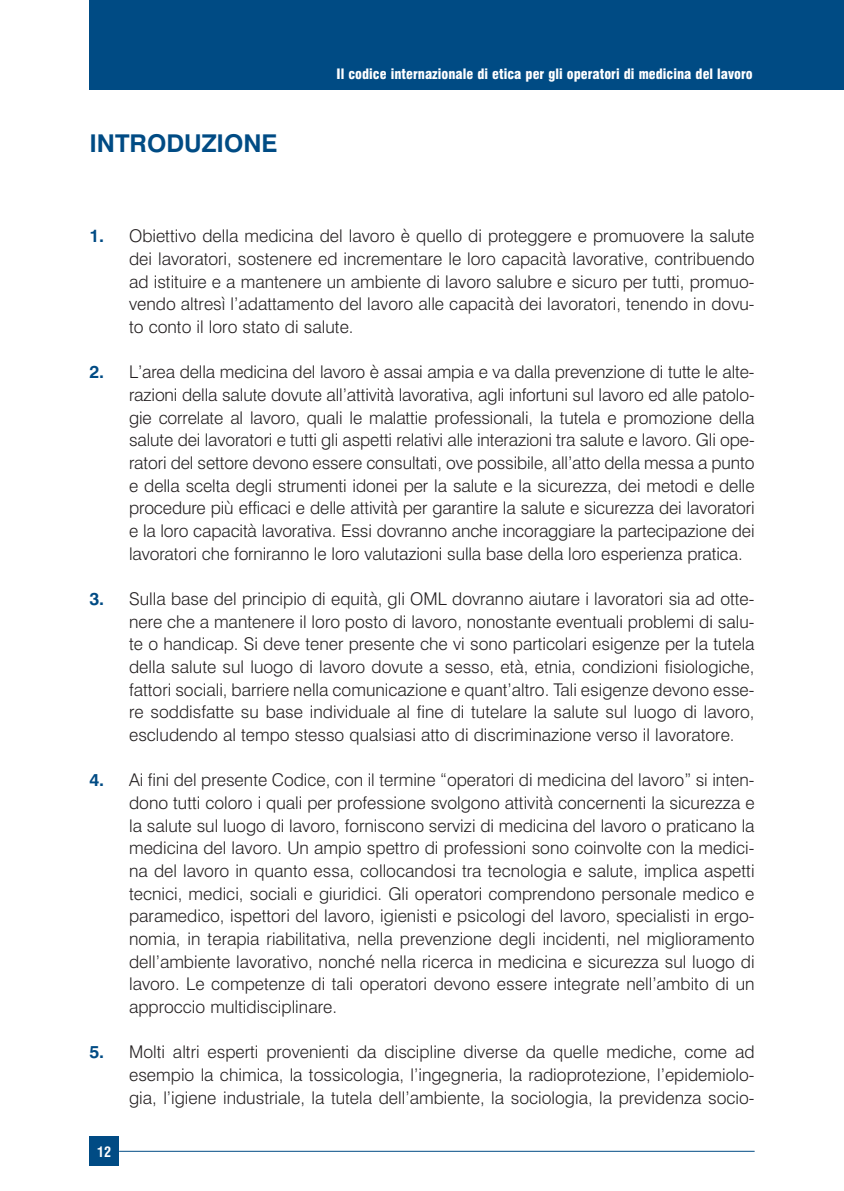
<style>
.page{position:relative;width:844px;height:1191px;background:#fff}
.page>*{position:absolute;margin:0;border:0;box-sizing:border-box;transform-origin:0 0}
.t1{font:24.5px "Swiss 721 BHAIAAC";color:#004b84}
.t2{font:17.5px/22.8px "Swiss 721 BTHAIAAE";color:#231f20;text-align:justify}
.t3{font:14px "Swiss 721 BT Black Con HAIAAG";color:#fff}
.t4{font:14px "Swiss 721 BT Bold Con HAIAAH";color:#fff}
.s1{font-family:"Swiss 721 BHAIAAC";color:#004b84}
</style>
<div class="page">
<div style="left:89px;top:0;width:754px;height:89px;background:#004b84"></div>
<div style="left:89px;top:1136px;width:30px;height:30px;background:#004b84"></div>
<hr style="left:119px;top:1150px;width:635px;height:1px;background:#004b84">
<h1 class="t1" style="left:89px;top:134px;width:190px">INTRODUZIONE</h1>
<p class="t3" style="left:336px;top:68px;width:417px">Il codice internazionale di etica per gli operatori di medicina del lavoro</p>
<p class="t2" style="left:129px;top:226px;width:627px;text-indent:-40px"><span class="s1">1.</span> Obiettivo della medicina del lavoro è quello di proteggere e promuovere la salute dei lavoratori, sostenere ed incrementare le loro capacità lavorative, contribuendo ad istituire e a mantenere un ambiente di lavoro salubre e sicuro per tutti, promuo&shy;vendo altresì l’adattamento del lavoro alle capacità dei lavoratori, tenendo in dovu&shy;to conto il loro stato di salute.</p>
<p class="t2" style="left:129px;top:362px;width:627px;text-indent:-40px"><span class="s1">2.</span> L’area della medicina del lavoro è assai ampia e va dalla prevenzione di tutte le alte&shy;razioni della salute dovute all’attività lavorativa, agli infortuni sul lavoro ed alle patolo&shy;gie correlate al lavoro, quali le malattie professionali, la tutela e promozione della salute dei lavoratori e tutti gli aspetti relativi alle interazioni tra salute e lavoro. Gli ope&shy;ratori del settore devono essere consultati, ove possibile, all’atto della messa a punto e della scelta degli strumenti idonei per la salute e la sicurezza, dei metodi e delle procedure più efficaci e delle attività per garantire la salute e sicurezza dei lavoratori e la loro capacità lavorativa. Essi dovranno anche incoraggiare la partecipazione dei lavoratori che forniranno le loro valutazioni sulla base della loro esperienza pratica.</p>
<p class="t2" style="left:129px;top:589px;width:627px;text-indent:-40px"><span class="s1">3.</span> Sulla base del principio di equità, gli OML dovranno aiutare i lavoratori sia ad otte&shy;nere che a mantenere il loro posto di lavoro, nonostante eventuali problemi di salu&shy;te o handicap. Si deve tener presente che vi sono particolari esigenze per la tutela della salute sul luogo di lavoro dovute a sesso, età, etnia, condizioni fisiologiche, fattori sociali, barriere nella comunicazione e quant’altro. Tali esigenze devono esse&shy;re soddisfatte su base individuale al fine di tutelare la salute sul luogo di lavoro, escludendo al tempo stesso qualsiasi atto di discriminazione verso il lavoratore.</p>
<p class="t2" style="left:129px;top:770px;width:627px;text-indent:-40px"><span class="s1">4.</span> Ai fini del presente Codice, con il termine “operatori di medicina del lavoro” si inten&shy;dono tutti coloro i quali per professione svolgono attività concernenti la sicurezza e la salute sul luogo di lavoro, forniscono servizi di medicina del lavoro o praticano la medicina del lavoro. Un ampio spettro di professioni sono coinvolte con la medici&shy;na del lavoro in quanto essa, collocandosi tra tecnologia e salute, implica aspetti tecnici, medici, sociali e giuridici. Gli operatori comprendono personale medico e paramedico, ispettori del lavoro, igienisti e psicologi del lavoro, specialisti in ergo&shy;nomia, in terapia riabilitativa, nella prevenzione degli incidenti, nel miglioramento dell’ambiente lavorativo, nonché nella ricerca in medicina e sicurezza sul luogo di lavoro. Le competenze di tali operatori devono essere integrate nell’ambito di un approccio multidisciplinare.</p>
<p class="t2" style="left:129px;top:1042px;width:627px;text-indent:-40px"><span class="s1">5.</span> Molti altri esperti provenienti da discipline diverse da quelle mediche, come ad esempio la chimica, la tossicologia, l’ingegneria, la radioprotezione, l’epidemiolo&shy;gia, l’igiene industriale, la tutela dell’ambiente, la sociologia, la previdenza socio-</p>
<p class="t4" style="left:97px;top:1145px;width:15px">12</p>
</div>
